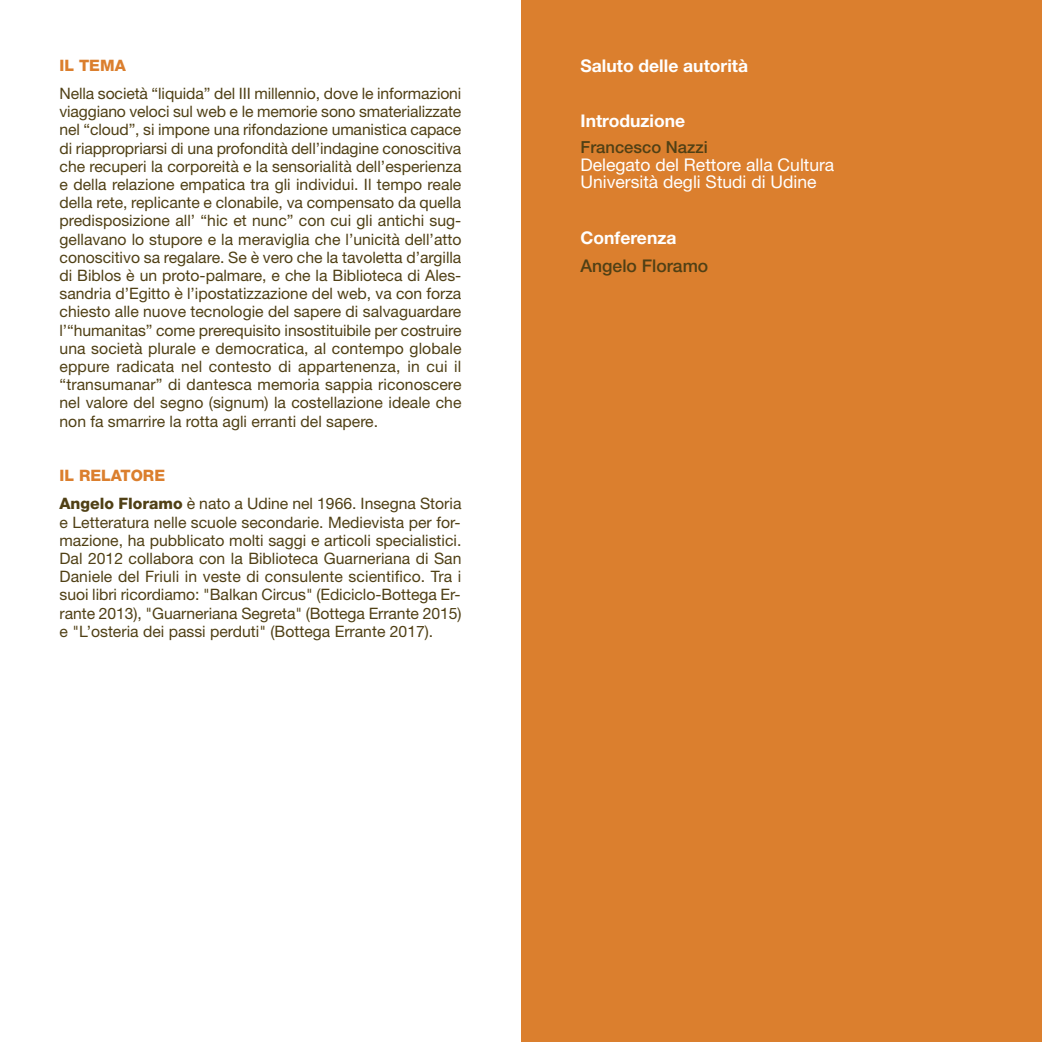
<style>
.page{position:relative;width:1042px;height:1042px;background:#fff}
.page>*{position:absolute;margin:0;border:0;box-sizing:border-box;transform-origin:0 0}
.t1{font:17.5px/17.5px "Helvetica Neue LT Std";color:#fff}
.t2{font:700 17.5px "Helvetica Neue LT Std";color:#fff}
.t3{font:500 17.5px "Helvetica Neue LT Std";color:#504015}
.t4{font:500 16.62px "Helvetica Neue LT Std";color:#504015}
.t5{font:15.75px/18.2px "Helvetica Neue LT Std";color:#504015;text-align:justify}
.t6{font:800 15.75px "Helvetica Neue LT Std";color:#db7f2e}
.s1{font-weight:800;color:#db7f2e}
.s2{font-weight:800}
</style>
<div class="page">
<div style="left:521px;top:0;width:521px;height:1042px;background:#db7f2e"></div>
<p class="t6" style="left:60px;top:60px;width:68px">IL TEMA</p>
<p class="t5" style="left:60px;top:86px;width:403px">Nella società “liquida” del III millennio, dove le informazioni viaggiano veloci sul web e le memorie sono smaterializzate nel “cloud”, si impone una rifondazione umanistica capace di riappropriarsi di una profondità dell’indagine conoscitiva che recuperi la corporeità e la sensorialità dell’esperienza e della relazione empatica tra gli individui. Il tempo reale della rete, replicante e clonabile, va compensato da quella predisposizione all’ “hic et nunc” con cui gli antichi sug&shy;gellavano lo stupore e la meraviglia che l’unicità dell’atto conoscitivo sa regalare. Se è vero che la tavoletta d’argilla di Biblos è un proto-palmare, e che la Biblioteca di Ales&shy;sandria d’Egitto è l’ipostatizzazione del web, va con forza chiesto alle nuove tecnologie del sapere di salvaguardare l’“humanitas” come prerequisito insostituibile per costruire una società plurale e democratica, al contempo globale eppure radicata nel contesto di appartenenza, in cui il “transumanar” di dantesca memoria sappia riconoscere nel valore del segno (signum) la costellazione ideale che non fa smarrire la rotta agli erranti del sapere.</p>
<p class="t5" style="left:60px;top:463px;width:403px;line-height:28.2px"><span class="s1">IL RELATORE<br></span><span class="s2">Angelo Floramo</span> è nato a Udine nel 1966. Insegna Storia</p>
<p class="t5" style="left:60px;top:514px;width:403px">e Letteratura nelle scuole secondarie. Medievista per for&shy;mazione, ha pubblicato molti saggi e articoli specialistici.<br>Dal 2012 collabora con la Biblioteca Guarneriana di San Daniele del Friuli in veste di consulente scientifico. Tra i suoi libri ricordiamo: "Balkan Circus" (Ediciclo-Bottega Er&shy;rante 2013), "Guarneriana Segreta" (Bottega Errante 2015) e "L’osteria dei passi perduti" (Bottega Errante 2017).</p>
<p class="t2" style="left:580px;top:60px;width:169px">Saluto delle autorità</p>
<p class="t2" style="left:580px;top:115px;width:106px">Introduzione</p>
<p class="t4" style="left:580px;top:142px;width:129px">Francesco Nazzi</p>
<p class="t1" style="left:580px;top:158px;width:255px">Delegato del Rettore alla Cultura<br>Università degli Studi di Udine</p>
<p class="t2" style="left:580px;top:231px;width:97px">Conferenza</p>
<p class="t3" style="left:580px;top:259px;width:129px">Angelo Floramo</p>
</div>
